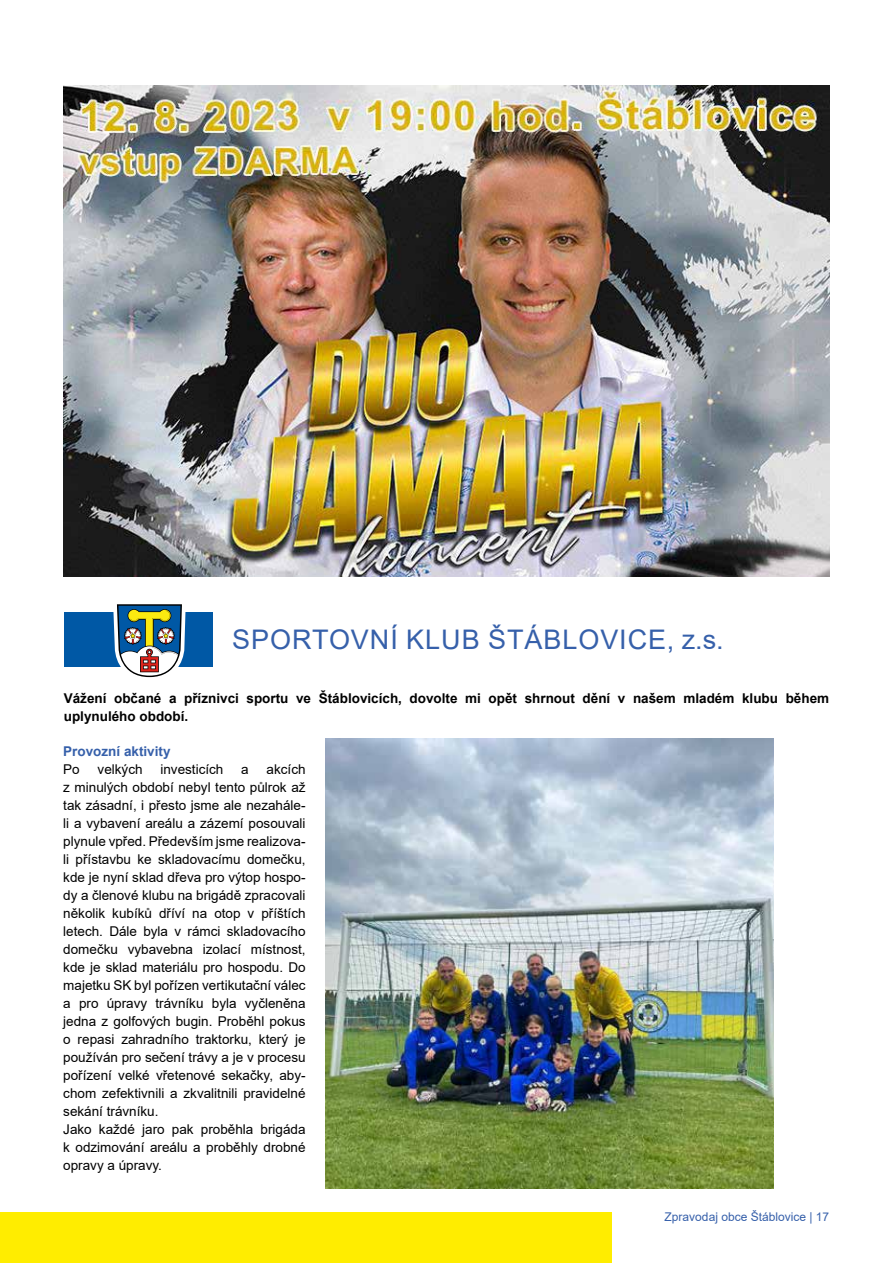
<style>
.page{position:relative;width:893px;height:1263px;background:#fff}
.page>*{position:absolute;margin:0;border:0;box-sizing:border-box;transform-origin:0 0}
.t1{font:27px "Arial";color:#3660aa}
.t2{font:13.5px/18px "Arial";color:#000}
.t3{font:700 13.5px/18px "Arial";color:#000}
.t4{font:700 13.5px "Arial";color:#3660aa}
.t5{font:12px "Arial";color:#3660aa}
</style>
<div class="page">
<div style="left:0;top:1212px;width:611px;height:51px;background:#ffed00"></div>
<div style="left:64px;top:613px;width:148px;height:54px;background:#0058a5"></div>
<svg style="left:109px;top:604px;width:81px;height:74px"></svg>
<img style="left:64px;top:86px;width:765px;height:490px">
<img style="left:325px;top:738px;width:449px;height:450px">
<h1 class="t1" style="left:232px;top:621px;width:38px">Sportovní</h1>
<h1 class="t1" style="left:406px;top:621px;width:120px">klub Štáblovice</h1>
<h1 class="t1" style="left:667px;top:621px;width:59px">, z.s.</h1>
<p class="t3" style="left:64px;top:689px;width:767px">Vážení občané a příznivci sportu ve Štáblovicích, dovolte mi opět shrnout dění v našem mladém klubu během uplynulého období.</p>
<p class="t4" style="left:63px;top:742px;width:109px">Provozní aktivity</p>
<p class="t2" style="left:63px;top:761px;width:18px">Po</p>
<p class="t2" style="left:98px;top:761px;width:47px">velkých</p>
<p class="t2" style="left:160px;top:761px;width:65px">investicích</p>
<p class="t2" style="left:241px;top:761px;width:9px">a</p>
<p class="t2" style="left:63px;top:761px;width:244px;text-indent:203px">akcích z minulých období nebyl tento půlrok až tak zásadní, i přesto jsme ale nezahále&shy;li a vybavení areálu a zázemí posouvali plynule vpřed. Především jsme realizova&shy;li přístavbu ke skladovacímu domečku, kde je nyní sklad dřeva pro výtop hospo&shy;dy a členové klubu na brigádě zpracovali několik kubíků dříví na otop v příštích letech. Dále byla v rámci skladovacího domečku vybavebna izolací místnost, kde je sklad materiálu pro hospodu. Do majetku SK byl pořízen vertikutační válec a pro úpravy trávníku byla vyčleněna jedna z golfových bugin. Proběhl pokus o repasi zahradního traktorku, který je používán pro sečení trávy a je v procesu pořízení velké vřetenové sekačky, aby&shy;chom zefektivnili a zkvalitnili pravidelné sekání trávníku.<br>Jako každé jaro pak proběhla brigáda k odzimování areálu a proběhly drobné opravy a úpravy.</p>
<p class="t5" style="left:665px;top:1209px;width:166px">Zpravodaj obce Štáblovice | 17</p>
</div>
